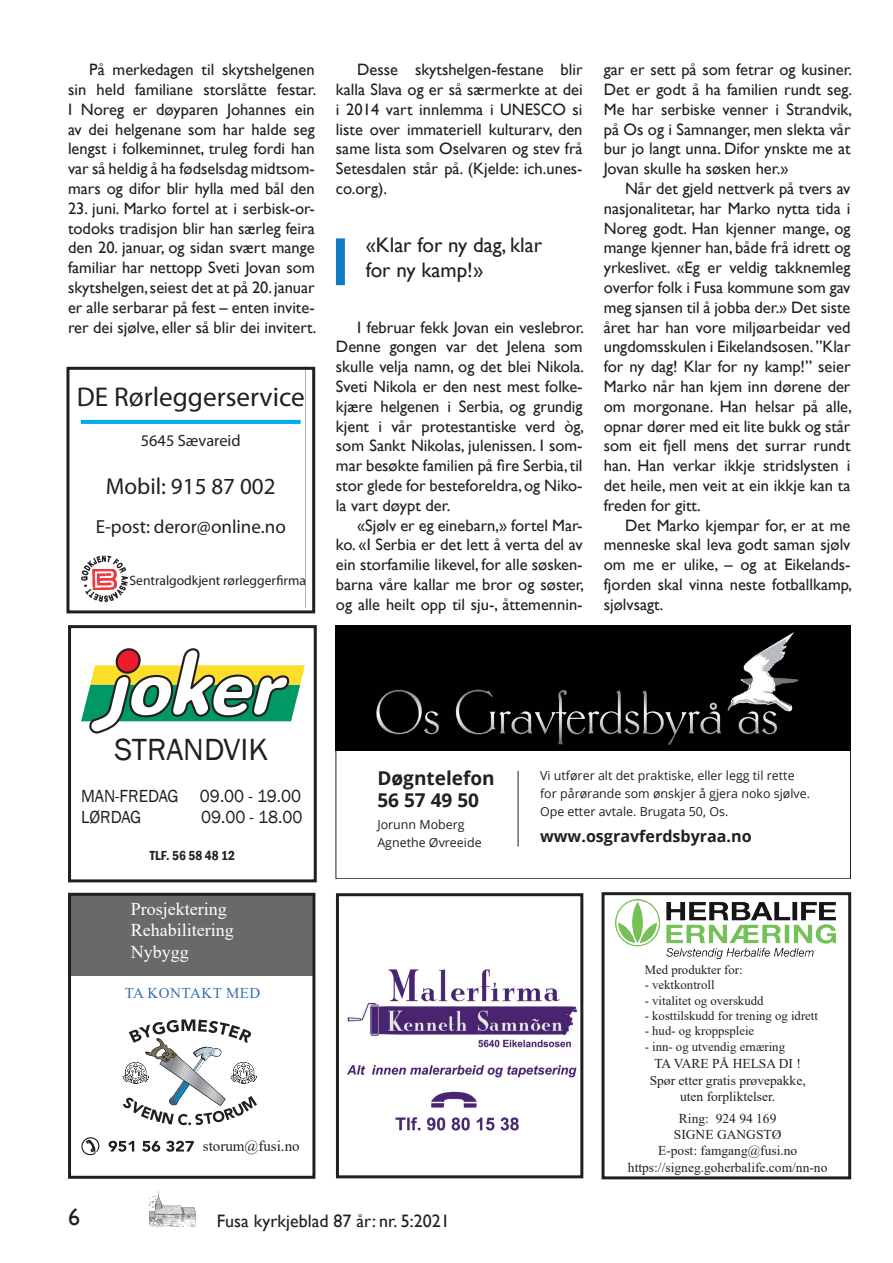
<style>
.page{position:relative;width:893px;height:1263px;background:#fff}
.page>*{position:absolute;margin:0;border:0;box-sizing:border-box;transform-origin:0 0}
.t1{font:31.5px "Franklin Gothic";color:#231f20}
.t2{font:27.15px "Myriad Pro";color:#231f20}
.t3{font:24px "Gill Sans";color:#231f20}
.t4{font:23.1px "Myriad Pro";color:#231f20}
.t5{font:21px/25.2px "Gill Sans";color:#231f20}
.t6{font:19.05px "Myriad Pro";color:#231f20}
.t7{font:700 19.05px/21.9px "Open Sans";color:#231f20}
.t8{font:18px/21.6px "Franklin Gothic";color:#231f20;scale:.95 1}
.t9{font:18px/21.6px "Times New Roman";color:#fff}
.t10{font:18px "Gill Sans";color:#231f20}
.t11{font:16.5px/19.8px "Gill Sans";color:#231f20;text-align:justify}
.t12{font:16.35px "Myriad Pro";color:#231f20}
.t13{font:700 16.05px "Open Sans";color:#231f20}
.t14{font:15px "Times New Roman";color:#231f20}
.t15{font:15px "Times New Roman";letter-spacing:.035em;color:#3870ac}
.t16{font:13.65px "Myriad Pro";color:#231f20}
.t17{font:13.5px/16.2px "Times New Roman";color:#231f20;text-align:center}
.t18{font:600 condensed 13.5px "Franklin Gothic";color:#231f20}
.t19{font:12.75px "Times New Roman";color:#231f20}
.t20{font:12.45px/17.5px "Open Sans";color:#231f20}
</style>
<div class="page">
<img style="left:149px;top:1191px;width:47px;height:36px">
<div style="left:66px;top:367px;width:249px;height:246px;border:3px solid #231f20"></div>
<svg style="left:76px;top:367px;width:229px;height:219px"></svg>
<img style="left:81px;top:556px;width:46px;height:46px">
<img style="left:92px;top:569px;width:25px;height:21px">
<svg style="left:81px;top:420px;width:220px;height:4px"></svg>
<div style="left:336px;top:893px;width:247px;height:285px;border:3px solid #231f20"></div>
<div style="left:602px;top:892px;width:249px;height:287px;border:3px solid #231f20"></div>
<img style="left:346px;top:969px;width:232px;height:162px">
<svg style="left:123px;top:1019px;width:134px;height:106px"></svg>
<div style="left:68px;top:894px;width:246px;height:81px;background:#69696c"></div>
<svg style="left:109px;top:1141px;width:25px;height:11px"></svg>
<svg style="left:142px;top:1141px;width:18px;height:11px"></svg>
<svg style="left:166px;top:1141px;width:28px;height:11px"></svg>
<svg style="left:81px;top:1137px;width:18px;height:18px"></svg>
<div style="left:68px;top:893px;width:247px;height:286px;border:3px solid #231f20"></div>
<img style="left:616px;top:900px;width:219px;height:58px">
<div style="left:68px;top:625px;width:249px;height:257px;border:3px solid #231f20"></div>
<img style="left:336px;top:626px;width:514px;height:124px">
<hr style="left:518px;top:771px;width:1px;height:75px;background:#231f20">
<svg style="left:81px;top:648px;width:224px;height:85px"></svg>
<div style="left:336px;top:238px;width:9px;height:47px;background:#107bc1"></div>
<p class="t11" style="left:68px;top:60px;width:250px;text-indent:21px">På merkedagen til skytshelgenen sin held familiane storslåtte festar.<br>I Noreg er døyparen Johannes ein av dei helgenane som har halde seg lengst i folkeminnet, truleg fordi han var så heldig å ha fødselsdag midtsom&shy;mars og difor blir hylla med bål den</p>
<p class="t11" style="left:68px;top:199px;width:250px">23. juni. Marko fortel at i serbisk-or&shy;todoks tradisjon blir han særleg feira den 20. januar, og sidan svært mange familiar har nettopp Sveti Jovan som skytshelgen, seiest det at på 20. januar er alle serbarar på fest – enten invite&shy;rer dei sjølve, eller så blir dei invitert.</p>
<h2 class="t2" style="left:77px;top:381px;width:229px">DE Rørleggerservice</h2>
<p class="t12" style="left:141px;top:430px;width:101px">5645 Sævareid</p>
<h3 class="t4" style="left:106px;top:472px;width:171px">Mobil: 915 87 002</h3>
<p class="t6" style="left:96px;top:515px;width:192px">E-post: deror@online.no</p>
<p class="t16" style="left:129px;top:572px;width:178px">Sentralgodkjent rørleggerfirma</p>
<p class="t11" style="left:336px;top:60px;width:248px;text-indent:21px">Desse skytshelgen-festane blir kalla Slava og er så særmerkte at dei i 2014 vart innlemma i UNESCO si liste over immateriell kulturarv, den same lista som Oselvaren og stev frå Setesdalen står på. (Kjelde: ich.unes&shy;co.org).</p>
<p class="t5" style="left:366px;top:233px;width:178px">«Klar for ny dag, klar for ny kamp!»</p>
<p class="t11" style="left:336px;top:317px;width:250px;text-indent:21px">I februar fekk Jovan ein veslebror.<br>Denne gongen var det Jelena som skulle velja namn, og det blei Nikola.<br>Sveti Nikola er den nest mest folke&shy;kjære helgenen i Serbia, og grundig kjent i vår protestantiske verd òg, som Sankt Nikolas, julenissen. I som&shy;mar besøkte familien på fire Serbia, til stor glede for besteforeldra, og Niko&shy;la vart døypt der.</p>
<p class="t11" style="left:336px;top:515px;width:250px;text-indent:21px">«Sjølv er eg einebarn,» fortel Mar&shy;ko. «I Serbia er det lett å verta del av ein storfamilie likevel, for alle søsken&shy;barna våre kallar me bror og søster, og alle heilt opp til sju-, åttemennin-</p>
<p class="t11" style="left:604px;top:60px;width:250px">gar er sett på som fetrar og kusiner.<br>Det er godt å ha familien rundt seg.<br>Me har serbiske venner i Strandvik, på Os og i Samnanger, men slekta vår bur jo langt unna. Difor ynskte me at Jovan skulle ha søsken her.»</p>
<p class="t11" style="left:604px;top:179px;width:250px;text-indent:21px">Når det gjeld nettverk på tvers av nasjonalitetar, har Marko nytta tida i Noreg godt. Han kjenner mange, og mange kjenner han, både frå idrett og yrkeslivet. «Eg er veldig takknemleg overfor folk i Fusa kommune som gav meg sjansen til å jobba der.» Det siste året har han vore miljøarbeidar ved ungdomsskulen i Eikelandsosen. ”Klar for ny dag! Klar for ny kamp!” seier Marko når han kjem inn dørene der om morgonane. Han helsar på alle, opnar dører med eit lite bukk og står som eit fjell mens det surrar rundt han. Han verkar ikkje stridslysten i det heile, men veit at ein ikkje kan ta freden for gitt.</p>
<p class="t11" style="left:604px;top:515px;width:250px;text-indent:21px">Det Marko kjempar for, er at me menneske skal leva godt saman sjølv om me er ulike, – og at Eikelands&shy;fjorden skal vinna neste fotballkamp, sjølvsagt.</p>
<h1 class="t1" style="left:115px;top:730px;width:155px">STRANDVIK</h1>
<p class="t8" style="left:81px;top:785px;width:233px">MAN-FREDAG 09.00 - 19.00<br>LØRDAG</p>
<p class="t8" style="left:201px;top:807px;width:108px">09.00 - 18.00</p>
<p class="t18" style="left:150px;top:846px;width:87px">TLF. 56 58 48 12</p>
<p class="t9" style="left:131px;top:897px;width:104px">Prosjektering<br>Rehabilitering<br>Nybygg</p>
<p class="t15" style="left:125px;top:983px;width:137px">TA KONTAKT MED</p>
<p class="t14" style="left:203px;top:1135px;width:98px">storum@fusi.no</p>
<p class="t7" style="left:377px;top:767px;width:119px">Døgntelefon<br>56 57 49 50</p>
<p class="t20" style="left:377px;top:815px;width:106px">Jorunn Moberg<br>Agnethe Øvreeide</p>
<p class="t20" style="left:540px;top:767px;width:271px">Vi utfører alt det praktiske, eller legg til rette for pårørande som ønskjer å gjera noko sjølve.<br>Ope etter avtale. Brugata 50, Os.</p>
<p class="t13" style="left:540px;top:824px;width:213px">www.osgravferdsbyraa.no</p>
<p class="t19" style="left:645px;top:961px;width:99px">Med produkter for:</p>
<p class="t19" style="left:645px;top:976px;width:71px">- vektkontroll</p>
<p class="t19" style="left:645px;top:991px;width:120px">- vitalitet og overskudd</p>
<p class="t19" style="left:645px;top:1007px;width:175px">- kosttilskudd for trening og idrett</p>
<p class="t19" style="left:645px;top:1022px;width:111px">- hud- og kroppspleie</p>
<p class="t19" style="left:645px;top:1037px;width:142px">- inn- og utvendig ernæring</p>
<p class="t17" style="left:650px;top:1055px;width:157px">TA VARE PÅ HELSA DI !<br>Spør etter gratis prøvepakke, uten forpliktelser.</p>
<p class="t17" style="left:628px;top:1110px;width:201px">Ring: 924 94 169<br>SIGNE GANGSTØ<br>E-post: famgang@fusi.no https://signeg.goherbalife.com/nn-no</p>
<h3 class="t3" style="left:68px;top:1203px;width:13px">6</h3>
<p class="t10" style="left:217px;top:1210px;width:234px">Fusa kyrkjeblad 87 år: nr. 5:2021</p>
</div>
